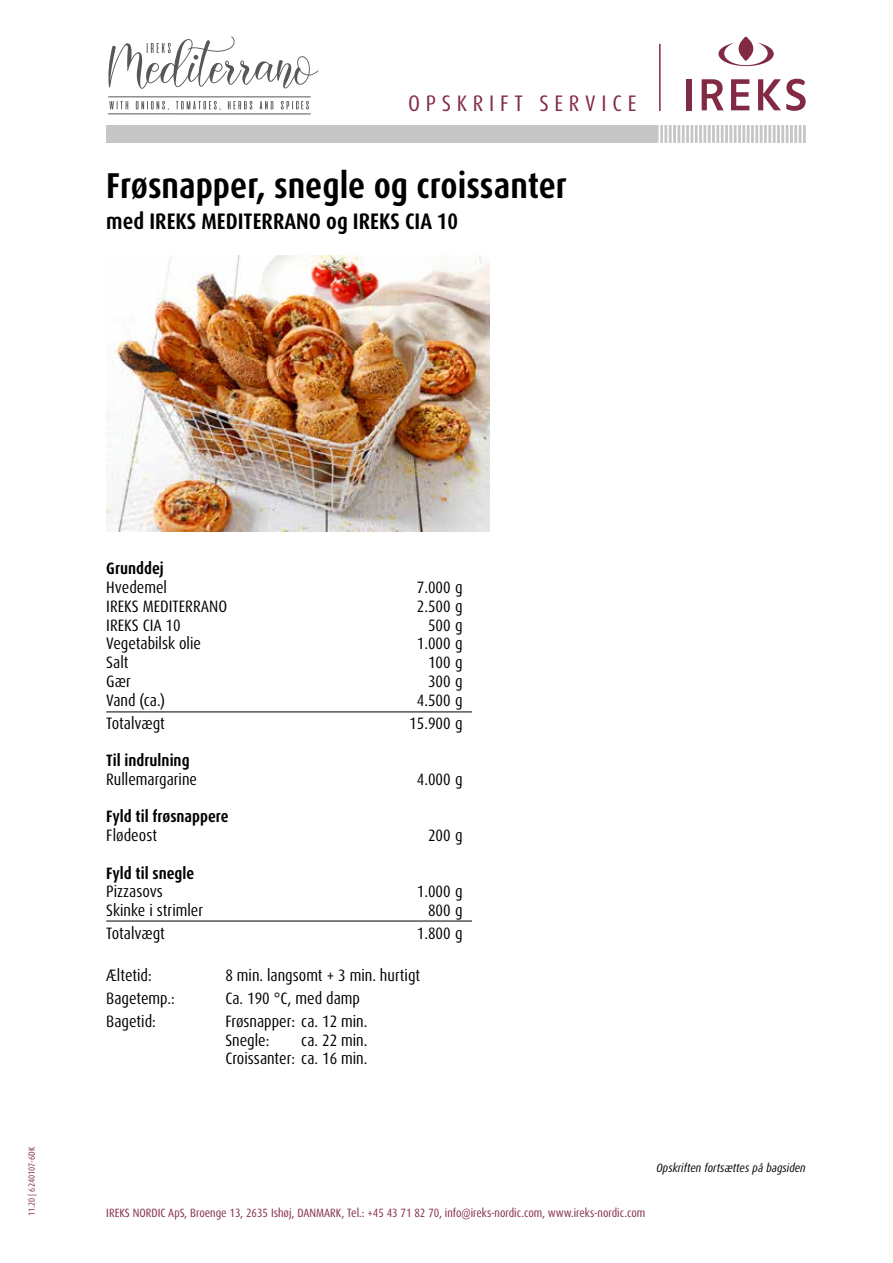
<style>
.page{position:relative;width:893px;height:1263px;background:#fff}
.page>*{position:absolute;margin:0;border:0;box-sizing:border-box;transform-origin:0 0}
.t1{font:700 condensed 36px "Dax Pro";color:#000}
.t2{font:700 condensed 22.5px "Dax Pro";color:#000}
.t3{font:condensed 22.5px "Dax Pro";letter-spacing:.255em;color:#822a44}
.t4{font:condensed 16.5px/18.8px "Dax Pro";color:#000}
.t5{font:700 condensed 16.5px "Dax Pro";color:#000}
.t6{font:condensed 12px "Dax Pro";color:#822a44}
.t7{font:italic condensed 12px "Dax Pro";color:#000}
.t8{font:condensed 9px "Dax Pro";color:#822a44}
</style>
<div class="page">
<div style="left:106px;top:126px;width:700px;height:17px;background:#c6c6c6"></div>
<svg style="left:659px;top:126px;width:144px;height:17px"></svg>
<div style="left:687px;top:79px;width:5px;height:31px;background:#822a44"></div>
<svg style="left:702px;top:79px;width:22px;height:31px"></svg>
<svg style="left:731px;top:79px;width:18px;height:31px"></svg>
<svg style="left:758px;top:79px;width:48px;height:32px"></svg>
<svg style="left:718px;top:36px;width:56px;height:30px"></svg>
<hr style="left:659px;top:44px;width:2px;height:67px;background:#822a44">
<hr style="left:106px;top:711px;width:366px;height:1px;background:#000">
<hr style="left:106px;top:921px;width:366px;height:1px;background:#000">
<img style="left:106px;top:255px;width:383px;height:276px">
<svg style="left:108px;top:36px;width:210px;height:53px"></svg>
<hr style="left:108px;top:96px;width:203px;height:1px;background:#575756">
<hr style="left:108px;top:114px;width:203px;height:1px;background:#575756">
<svg style="left:109px;top:101px;width:19px;height:8px"></svg>
<svg style="left:136px;top:101px;width:33px;height:9px"></svg>
<svg style="left:176px;top:101px;width:45px;height:9px"></svg>
<svg style="left:228px;top:101px;width:24px;height:8px"></svg>
<svg style="left:260px;top:101px;width:13px;height:8px"></svg>
<svg style="left:281px;top:101px;width:28px;height:8px"></svg>
<h2 class="t3" style="left:408px;top:89px;width:230px">OPSKRIFT SERVICE</h2>
<h1 class="t1" style="left:106px;top:163px;width:462px">Frøsnapper, snegle og croissanter</h1>
<h2 class="t2" style="left:106px;top:207px;width:353px">med IREKS MEDITERRANO og IREKS CIA 10</h2>
<p class="t8" style="left:26px;top:1216px;width:71px;rotate:-90deg">11.20 | 6240107-6DK</p>
<p class="t5" style="left:106px;top:558px;width:59px">Grunddej</p>
<p class="t4" style="left:106px;top:578px;width:62px">Hvedemel</p>
<p class="t4" style="left:417px;top:578px;width:47px">7.000 g</p>
<p class="t4" style="left:106px;top:597px;width:122px">IREKS MEDITERRANO</p>
<p class="t4" style="left:417px;top:597px;width:47px">2.500 g</p>
<p class="t4" style="left:106px;top:615px;width:76px">IREKS CIA 10</p>
<p class="t4" style="left:428px;top:615px;width:36px">500 g</p>
<p class="t4" style="left:106px;top:634px;width:96px">Vegetabilsk olie</p>
<p class="t4" style="left:417px;top:634px;width:47px">1.000 g</p>
<p class="t4" style="left:106px;top:653px;width:24px">Salt</p>
<p class="t4" style="left:428px;top:653px;width:36px">100 g</p>
<p class="t4" style="left:106px;top:672px;width:26px">Gær</p>
<p class="t4" style="left:428px;top:672px;width:36px">300 g</p>
<p class="t4" style="left:106px;top:690px;width:60px">Vand (ca.)</p>
<p class="t4" style="left:417px;top:690px;width:47px">4.500 g</p>
<p class="t4" style="left:106px;top:713px;width:60px">Totalvægt</p>
<p class="t4" style="left:409px;top:713px;width:55px">15.900 g</p>
<p class="t5" style="left:106px;top:750px;width:85px">Til indrulning</p>
<p class="t4" style="left:106px;top:770px;width:92px">Rullemargarine</p>
<p class="t4" style="left:417px;top:770px;width:47px">4.000 g</p>
<p class="t5" style="left:106px;top:806px;width:124px">Fyld til frøsnappere</p>
<p class="t4" style="left:106px;top:826px;width:52px">Flødeost</p>
<p class="t4" style="left:428px;top:826px;width:36px">200 g</p>
<p class="t5" style="left:106px;top:862px;width:90px">Fyld til snegle</p>
<p class="t4" style="left:106px;top:882px;width:58px">Pizzasovs</p>
<p class="t4" style="left:417px;top:882px;width:47px">1.000 g</p>
<p class="t4" style="left:106px;top:901px;width:98px">Skinke i strimler</p>
<p class="t4" style="left:428px;top:901px;width:36px">800 g</p>
<p class="t4" style="left:106px;top:924px;width:60px">Totalvægt</p>
<p class="t4" style="left:417px;top:924px;width:47px">1.800 g</p>
<p class="t4" style="left:106px;top:966px;width:47px">Æltetid:</p>
<p class="t4" style="left:225px;top:966px;width:196px">8 min. langsomt + 3 min. hurtigt</p>
<p class="t4" style="left:106px;top:989px;width:70px">Bagetemp.:</p>
<p class="t4" style="left:225px;top:989px;width:136px">Ca. 190 °C, med damp</p>
<p class="t4" style="left:106px;top:1012px;width:51px">Bagetid:</p>
<p class="t4" style="left:225px;top:1012px;width:144px">Frøsnapper: ca. 12 min.<br>Snegle:</p>
<p class="t4" style="left:225px;top:1030px;width:144px;text-align:right">ca. 22 min.<br>Croissanter: ca. 16 min.</p>
<p class="t7" style="left:656px;top:1160px;width:151px">Opskriften fortsættes på bagsiden</p>
<p class="t6" style="left:106px;top:1205px;width:541px">IREKS NORDIC ApS, Broenge 13, 2635 Ishøj, DANMARK, Tel.: +45 43 71 82 70, info@ireks-nordic.com, www.ireks-nordic.com</p>
</div>
